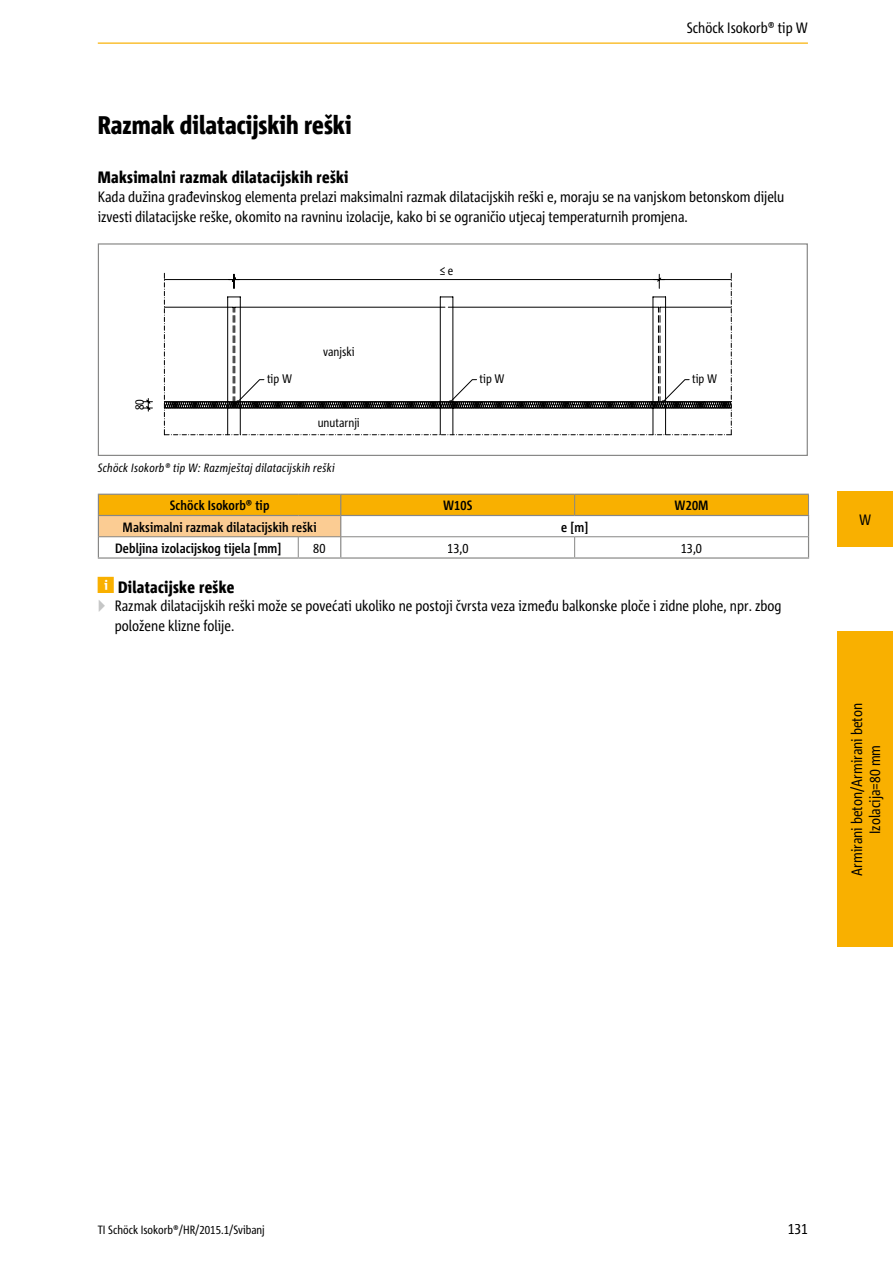
<style>
.page{position:relative;width:893px;height:1263px;background:#fff}
.page>*{position:absolute;margin:0;border:0;box-sizing:border-box;transform-origin:0 0}
.t1{font:800 25.5px "Corpid Cd Schoeck";color:#000}
.t2{font:800 16.5px "Corpid Cd Schoeck";letter-spacing:.02em;color:#000}
.t3{font:15px/19.5px "Corpid Cd Schoeck";color:#000}
.t4{font:700 13.5px "Corpid Cd Schoeck";letter-spacing:.01em;color:#000}
.t5{font:13.5px "Corpid Cd Schoeck";color:#000}
.t6{font:12.45px "Corpid Cd Schoeck";color:#000}
.t7{font:italic 12px "Corpid Cd Schoeck";letter-spacing:.02em;color:#000}
.t8{font:12px "Corpid Cd Schoeck";color:#000}
.s1{font-weight:400;color:#f9b000}
.s2{color:#c5c6c6}
</style>
<div class="page">
<div style="left:838px;top:631px;width:55px;height:316px;background:#f9b000"></div>
<div style="left:838px;top:491px;width:55px;height:55px;background:#f9b000"></div>
<hr style="left:98px;top:43px;width:710px;height:1px;background:#f9b000">
<svg style="left:164px;top:273px;width:568px;height:23px"></svg>
<svg style="left:163px;top:296px;width:569px;height:140px"></svg>
<div style="left:98px;top:243px;width:710px;height:213px;border:1px solid #878786"></div>
<hr style="left:98px;top:557px;width:200px;height:2px;background:#878786">
<hr style="left:298px;top:557px;width:43px;height:2px;background:#878786">
<hr style="left:341px;top:557px;width:234px;height:2px;background:#878786">
<hr style="left:575px;top:557px;width:234px;height:2px;background:#878786">
<svg style="left:98px;top:494px;width:711px;height:63px"></svg>
<div style="left:170px;top:500px;width:99px;height:13px;background:#f9b000"></div>
<div style="left:443px;top:500px;width:29px;height:10px;background:#f9b000"></div>
<div style="left:675px;top:501px;width:33px;height:9px;background:#f9b000"></div>
<div style="left:123px;top:521px;width:193px;height:13px;background:#fbcc93"></div>
<h1 class="t1" style="left:98px;top:109px;width:255px">Razmak dilatacijskih reški</h1>
<p class="t3" style="left:687px;top:18px;width:123px">Schöck Isokorb® tip W</p>
<p class="t2" style="left:98px;top:167px;width:252px">Maksimalni razmak dilatacijskih reški</p>
<p class="t3" style="left:98px;top:187px;width:688px">Kada dužina građevinskog elementa prelazi maksimalni razmak dilatacijskih reški e, moraju se na vanjskom betonskom dijelu izvesti dilatacijske reške, okomito na ravninu izolacije, kako bi se ograničio utjecaj temperaturnih promjena.</p>
<p class="t6" style="left:323px;top:344px;width:33px">vanjski</p>
<p class="t6" style="left:440px;top:263px;width:15px">≤ e</p>
<p class="t6" style="left:132px;top:410px;width:13px;rotate:-90deg">80</p>
<p class="t6" style="left:267px;top:370px;width:27px">tip W</p>
<p class="t6" style="left:480px;top:370px;width:27px">tip W</p>
<p class="t6" style="left:692px;top:370px;width:27px">tip W</p>
<p class="t6" style="left:318px;top:414px;width:44px">unutarnji</p>
<p class="t7" style="left:98px;top:460px;width:238px">Schöck Isokorb® tip W: Razmještaj dilatacijskih reški</p>
<p class="t4" style="left:170px;top:497px;width:101px">Schöck Isokorb® tip</p>
<p class="t4" style="left:443px;top:497px;width:31px">W10S</p>
<p class="t4" style="left:675px;top:497px;width:35px">W20M</p>
<p class="t4" style="left:123px;top:518px;width:195px">Maksimalni razmak dilatacijskih reški</p>
<p class="t4" style="left:561px;top:518px;width:29px">e [m]</p>
<p class="t4" style="left:115px;top:539px;width:168px">Debljina izolacijskog tijela [mm]</p>
<p class="t5" style="left:313px;top:539px;width:14px">80</p>
<p class="t5" style="left:447px;top:539px;width:23px">13,0</p>
<p class="t5" style="left:681px;top:539px;width:23px">13,0</p>
<p class="t2" style="left:98px;top:577px;width:138px"><span class="s1">5</span> Dilatacijske reške</p>
<p class="t3" style="left:115px;top:596px;width:668px;text-indent:-17px"><span class="s2">▶</span> Razmak dilatacijskih reški može se povećati ukoliko ne postoji čvrsta veza između balkonske ploče i zidne plohe, npr. zbog položene klizne folije.</p>
<p class="t3" style="left:859px;top:509px;width:14px">W</p>
<p class="t3" style="left:848px;top:876px;width:174px;line-height:18px;text-align:center;rotate:-90deg">Armirani beton/Armirani beton<br>Izolacija=80 mm</p>
<p class="t8" style="left:98px;top:1222px;width:168px">TI Schöck Isokorb®/HR/2015.1/Svibanj</p>
<p class="t3" style="left:788px;top:1219px;width:22px">131</p>
</div>
